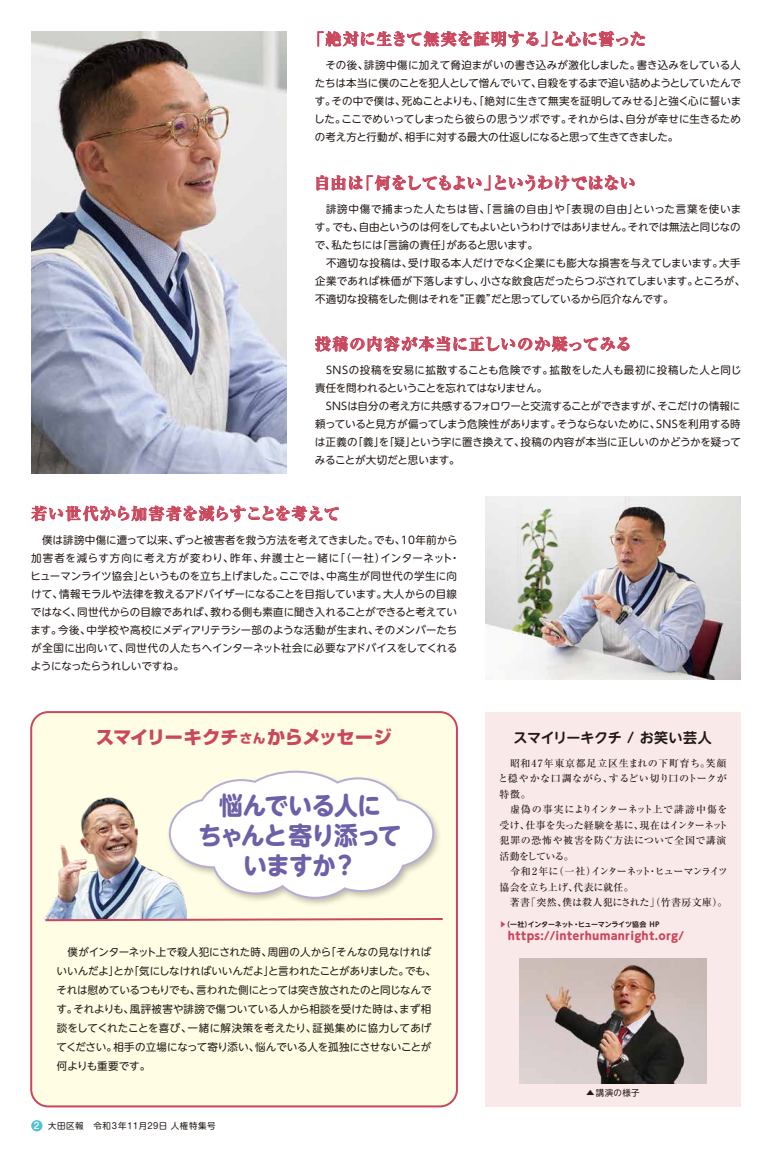
<style>
.page{position:relative;width:772px;height:1149px;background:#fff}
.page>*{position:absolute;margin:0;border:0;box-sizing:border-box;transform-origin:0 0}
.t1{font:700 25px/30px "UD Shin M Go Pro";letter-spacing:-.04em;color:#6e60a8;text-align:center;scale:.95 1}
.t2{font:800 18px "Shin Go Pro";letter-spacing:-.02em;color:#ca475d}
.t3{font:800 16px "Ryumin Pro";letter-spacing:.025em;color:#ca475d}
.t4{font:800 16px "Ryumin Pro";letter-spacing:.06em;color:#ca475d}
.t5{font:700 14px "UD Shin M Go Pro De";letter-spacing:-.015em;color:#221815}
.t6{font:800 11px "UD Shin M Go Pro";letter-spacing:.02em;color:#ca475d}
.t7{font:10.5px/18px "UD Shin M Go Pro";letter-spacing:-.01em;color:#221815}
.t8{font:500 10px/15.5px "Ryumin Pro";letter-spacing:.025em;color:#221815}
.t9{font:8.5px "Shin M Go Pro";letter-spacing:.06em;color:#221815}
.t10{font:8.5px "UD Shin M Go Pro";letter-spacing:.035em;color:#221815}
.t11{font:700 7px "UD Shin M Go Pro De";letter-spacing:-.03em;color:#221815}
.s1{font-size:12.6px}
.s2{font-weight:500;font-size:8.9px;color:#fff}
.s3{color:#ca475d}
</style>
<div class="page">
<div style="left:485px;top:711px;width:255px;height:395px;background:#f9eae9"></div>
<div style="left:31px;top:711px;width:425px;height:395px;background:#fffde4;border-radius:17px"></div>
<div style="left:30px;top:710px;width:427px;height:397px;border:2px solid #ca475d;border-radius:17px"></div>
<img style="left:31px;top:31px;width:255px;height:442px">
<img style="left:485px;top:496px;width:255px;height:183px">
<img style="left:519px;top:958px;width:187px;height:125px">
<svg style="left:317px;top:31px;width:327px;height:16px"></svg>
<svg style="left:316px;top:174px;width:318px;height:17px"></svg>
<svg style="left:315px;top:336px;width:314px;height:15px"></svg>
<svg style="left:31px;top:505px;width:307px;height:16px"></svg>
<img style="left:46px;top:797px;width:141px;height:119px">
<svg style="left:44px;top:916px;width:399px;height:5px"></svg>
<img style="left:164px;top:797px;width:275px;height:111px">
<svg style="left:168px;top:770px;width:267px;height:129px"></svg>
<div style="left:31px;top:1119px;width:11px;height:11px;background:#55c0d0;border-radius:50%"></div>
<h3 class="t3" style="left:308px;top:26px;width:339px">「絶対に生きて無実を証明する」と心に誓った</h3>
<p class="t7" style="left:314px;top:56px;width:428px;text-align:justify">　その後、誹謗中傷に加えて脅迫まがいの書き込みが激化しました。書き込みをしている人たちは本当に僕のことを犯人として憎んでいて、自殺をするまで追い詰めようとしていたんです。その中で僕は、死ぬことよりも、「絶対に生きて無実を証明してみせる」と強く心に誓いました。ここでめいってしまったら彼らの思うツボです。それからは、自分が幸せに生きるための考え方と行動が、相手に対する最大の仕返しになると思って生きてきました。</p>
<h3 class="t3" style="left:314px;top:170px;width:323px">自由は「何をしてもよい」というわけではない</h3>
<p class="t7" style="left:314px;top:200px;width:432px">　誹謗中傷で捕まった人たちは皆、「言論の自由」や「表現の自由」といった言葉を使います。でも、自由というのは何をしてもよいというわけではありません。それでは無法と同じなので、私たちには「言論の責任」があると思います。<br>　不適切な投稿は、受け取る本人だけでなく企業にも膨大な損害を与えてしまいます。大手企業であれば株価が下落しますし、小さな飲食店だったらつぶされてしまいます。ところが、不適切な投稿をした側はそれを“正義”だと思ってしているから厄介なんです。</p>
<h3 class="t4" style="left:315px;top:331px;width:318px">投稿の内容が本当に正しいのか疑ってみる</h3>
<p class="t7" style="left:314px;top:360px;width:427px">　SNSの投稿を安易に拡散することも危険です。拡散をした人も最初に投稿した人と同じ責任を問われるということを忘れてはなりません。<br>　SNSは自分の考え方に共感するフォロワーと交流することができますが、そこだけの情報に頼っていると見方が偏ってしまう危険性があります。そうならないために、SNSを利用する時は正義の「義」を「疑」という字に置き換えて、投稿の内容が本当に正しいのかどうかを疑ってみることが大切だと思います。</p>
<h3 class="t3" style="left:31px;top:501px;width:310px">若い世代から加害者を減らすことを考えて</h3>
<p class="t7" style="left:30px;top:530px;width:431px">　僕は誹謗中傷に遭って以来、ずっと被害者を救う方法を考えてきました。でも、10年前から加害者を減らす方向に考え方が変わり、昨年、弁護士と一緒に「（一社）インターネット・ヒューマンライツ協会」というものを立ち上げました。ここでは、中高生が同世代の学生に向けて、情報モラルや法律を教えるアドバイザーになることを目指しています。大人からの目線ではなく、同世代からの目線であれば、教わる側も素直に聞き入れることができると考えています。今後、中学校や高校にメディアリテラシー部のような活動が生まれ、そのメンバーたちが全国に出向いて、同世代の人たちへインターネット社会に必要なアドバイスをしてくれるようになったらうれしいですね。</p>
<h2 class="t2" style="left:96px;top:722px;width:297px">スマイリーキクチ<span class="s1">さん</span>からメッセージ</h2>
<h1 class="t1" style="left:198px;top:789px;width:215px">悩んでいる人に<br>ちゃんと寄り添っていますか？</h1>
<p class="t7" style="left:56px;top:941px;width:381px;line-height:19px">　僕がインターネット上で殺人犯にされた時、周囲の人から「そんなの見なければいいんだよ」とか「気にしなければいいんだよ」と言われたことがありました。でも、それは慰めているつもりでも、言われた側にとっては突き放されたのと同じなんです。それよりも、風評被害や誹謗で傷ついている人から相談を受けた時は、まず相談をしてくれたことを喜び、一緒に解決策を考えたり、証拠集めに協力してあげてください。相手の立場になって寄り添い、悩んでいる人を孤独にさせないことが何よりも重要です。</p>
<p class="t9" style="left:34px;top:1118px;width:183px"><span class="s2">2</span> 大田区報　令和3年11月29日 人権特集号</p>
<h3 class="t5" style="left:513px;top:726px;width:200px">スマイリーキクチ / お笑い芸人</h3>
<p class="t8" style="left:497px;top:754px;width:231px">　昭和47年東京都足立区生まれの下町育ち。笑顔と穏やかな口調ながら、するどい切り口のトークが特徴。<br>　虚偽の事実によりインターネット上で誹謗中傷を受け、仕事を失った経験を基に、現在はインターネット犯罪の恐怖や被害を防ぐ方法について全国で講演活動をしている。<br>　令和 2年に（一社）インターネット・ヒューマンライツ協会を立ち上げ、代表に就任。<br>　著書「突然、僕は殺人犯にされた」（竹書房文庫）。</p>
<p class="t11" style="left:499px;top:918px;width:161px"><span class="s3">▶</span>（一社）インターネット・ヒューマンライツ協会 HP</p>
<p class="t6" style="left:507px;top:926px;width:177px">https://interhumanright.org/</p>
<p class="t10" style="left:585px;top:1085px;width:55px">▲講演の様子</p>
</div>
